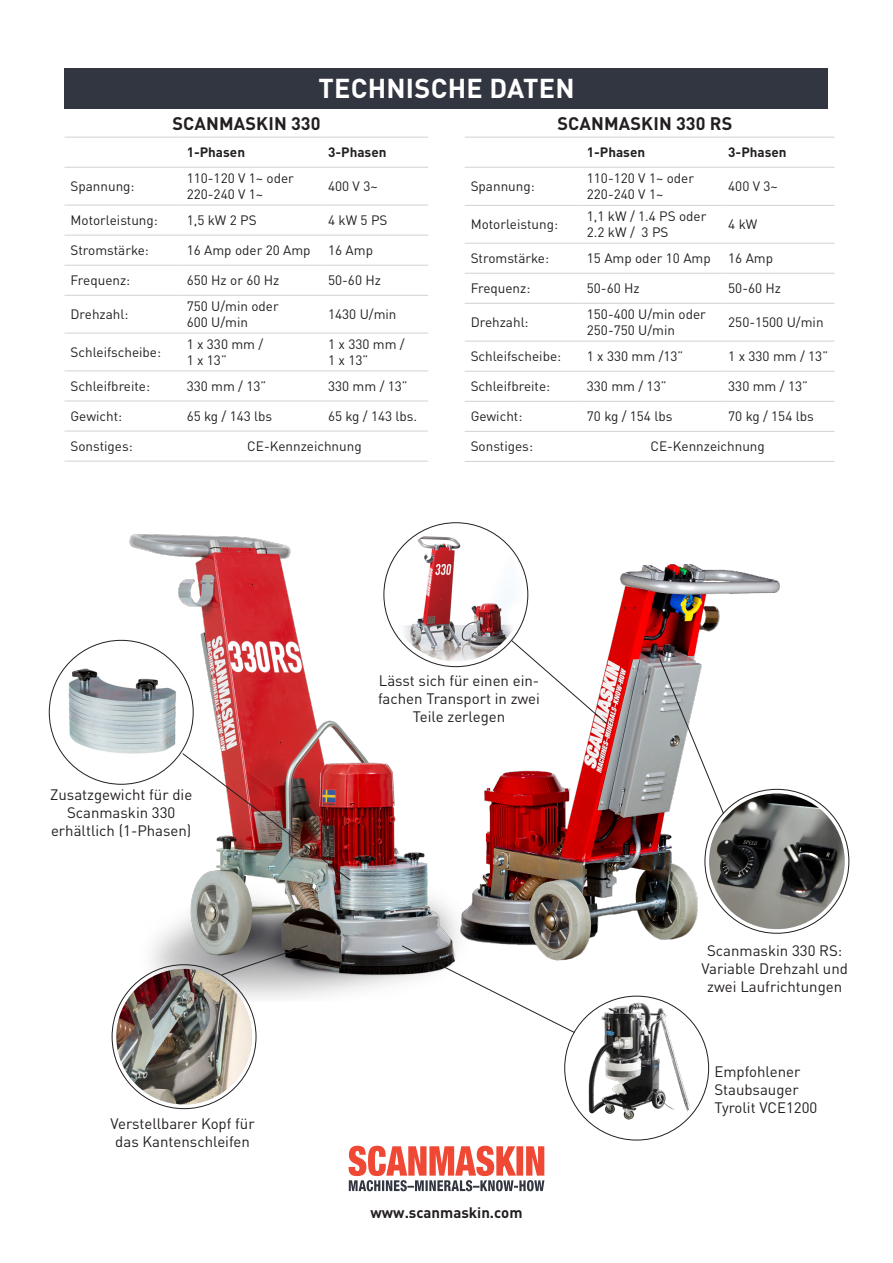
<style>
.page{position:relative;width:893px;height:1263px;background:#fff}
.page>*{position:absolute;margin:0;border:0;box-sizing:border-box;transform-origin:0 0}
.t1{font:700 27px "DIN Pro";letter-spacing:.01em;color:#fff}
.t2{font:700 18px "DIN Pro";letter-spacing:.01em;color:#231f20}
.t3{font:15px/18px "DIN Pro";color:#231f20;text-align:center}
.t4{font:700 15px "DIN Pro";color:#231f20}
.t5{font:13.5px/16.2px "DIN Pro";color:#231f20}
.t6{font:700 13.5px "DIN Pro";color:#231f20}
</style>
<div class="page">
<img style="left:117px;top:522px;width:360px;height:479px">
<div style="left:65px;top:68px;width:763px;height:40px;background:#323640"></div>
<svg style="left:349px;top:1146px;width:195px;height:45px"></svg>
<img style="left:428px;top:564px;width:360px;height:455px">
<svg style="left:659px;top:657px;width:66px;height:158px"></svg>
<img style="left:709px;top:793px;width:136px;height:136px;border-radius:68px">
<svg style="left:221px;top:944px;width:88px;height:32px;background:#7f7e7e"></svg>
<img style="left:394px;top:529px;width:129px;height:132px">
<svg style="left:401px;top:945px;width:174px;height:88px"></svg>
<img style="left:587px;top:1001px;width:116px;height:134px">
<img style="left:116px;top:969px;width:136px;height:135px;border-radius:68px">
<hr style="left:65px;top:137px;width:116px;height:1px;background:#d1d2d4">
<hr style="left:181px;top:137px;width:141px;height:1px;background:#d1d2d4">
<hr style="left:322px;top:137px;width:106px;height:1px;background:#d1d2d4">
<hr style="left:65px;top:167px;width:116px;height:1px;background:#d1d2d4">
<hr style="left:181px;top:167px;width:141px;height:1px;background:#d1d2d4">
<hr style="left:322px;top:167px;width:106px;height:1px;background:#d1d2d4">
<hr style="left:65px;top:205px;width:116px;height:1px;background:#d1d2d4">
<hr style="left:181px;top:205px;width:141px;height:1px;background:#d1d2d4">
<hr style="left:322px;top:205px;width:106px;height:1px;background:#d1d2d4">
<hr style="left:65px;top:235px;width:116px;height:1px;background:#d1d2d4">
<hr style="left:181px;top:235px;width:141px;height:1px;background:#d1d2d4">
<hr style="left:322px;top:235px;width:106px;height:1px;background:#d1d2d4">
<hr style="left:65px;top:265px;width:116px;height:1px;background:#d1d2d4">
<hr style="left:181px;top:265px;width:141px;height:1px;background:#d1d2d4">
<hr style="left:322px;top:265px;width:106px;height:1px;background:#d1d2d4">
<hr style="left:65px;top:295px;width:116px;height:1px;background:#d1d2d4">
<hr style="left:181px;top:295px;width:141px;height:1px;background:#d1d2d4">
<hr style="left:322px;top:295px;width:106px;height:1px;background:#d1d2d4">
<hr style="left:65px;top:333px;width:116px;height:1px;background:#d1d2d4">
<hr style="left:181px;top:333px;width:141px;height:1px;background:#d1d2d4">
<hr style="left:322px;top:333px;width:106px;height:1px;background:#d1d2d4">
<hr style="left:65px;top:370px;width:116px;height:1px;background:#d1d2d4">
<hr style="left:181px;top:370px;width:141px;height:1px;background:#d1d2d4">
<hr style="left:322px;top:370px;width:106px;height:1px;background:#d1d2d4">
<hr style="left:65px;top:401px;width:116px;height:1px;background:#d1d2d4">
<hr style="left:181px;top:401px;width:141px;height:1px;background:#d1d2d4">
<hr style="left:322px;top:401px;width:106px;height:1px;background:#d1d2d4">
<hr style="left:65px;top:431px;width:116px;height:1px;background:#d1d2d4">
<hr style="left:181px;top:431px;width:141px;height:1px;background:#d1d2d4">
<hr style="left:322px;top:431px;width:106px;height:1px;background:#d1d2d4">
<hr style="left:65px;top:461px;width:116px;height:1px;background:#d1d2d4">
<hr style="left:181px;top:461px;width:141px;height:1px;background:#d1d2d4">
<hr style="left:322px;top:461px;width:106px;height:1px;background:#d1d2d4">
<hr style="left:465px;top:137px;width:116px;height:1px;background:#d1d2d4">
<hr style="left:465px;top:167px;width:116px;height:1px;background:#d1d2d4">
<hr style="left:465px;top:205px;width:116px;height:1px;background:#d1d2d4">
<hr style="left:465px;top:243px;width:116px;height:1px;background:#d1d2d4">
<hr style="left:465px;top:273px;width:116px;height:1px;background:#d1d2d4">
<hr style="left:465px;top:303px;width:116px;height:1px;background:#d1d2d4">
<hr style="left:465px;top:341px;width:116px;height:1px;background:#d1d2d4">
<hr style="left:465px;top:371px;width:116px;height:1px;background:#d1d2d4">
<hr style="left:465px;top:401px;width:116px;height:1px;background:#d1d2d4">
<hr style="left:581px;top:137px;width:141px;height:1px;background:#d1d2d4">
<hr style="left:722px;top:137px;width:112px;height:1px;background:#d1d2d4">
<hr style="left:581px;top:167px;width:141px;height:1px;background:#d1d2d4">
<hr style="left:722px;top:167px;width:112px;height:1px;background:#d1d2d4">
<hr style="left:581px;top:205px;width:141px;height:1px;background:#d1d2d4">
<hr style="left:722px;top:205px;width:112px;height:1px;background:#d1d2d4">
<hr style="left:581px;top:243px;width:141px;height:1px;background:#d1d2d4">
<hr style="left:722px;top:243px;width:112px;height:1px;background:#d1d2d4">
<hr style="left:581px;top:273px;width:141px;height:1px;background:#d1d2d4">
<hr style="left:722px;top:273px;width:112px;height:1px;background:#d1d2d4">
<hr style="left:581px;top:303px;width:141px;height:1px;background:#d1d2d4">
<hr style="left:722px;top:303px;width:112px;height:1px;background:#d1d2d4">
<hr style="left:581px;top:341px;width:141px;height:1px;background:#d1d2d4">
<hr style="left:722px;top:341px;width:112px;height:1px;background:#d1d2d4">
<hr style="left:581px;top:371px;width:141px;height:1px;background:#d1d2d4">
<hr style="left:722px;top:371px;width:112px;height:1px;background:#d1d2d4">
<hr style="left:581px;top:401px;width:141px;height:1px;background:#d1d2d4">
<hr style="left:722px;top:401px;width:112px;height:1px;background:#d1d2d4">
<hr style="left:465px;top:431px;width:116px;height:1px;background:#d1d2d4">
<hr style="left:581px;top:431px;width:141px;height:1px;background:#d1d2d4">
<hr style="left:722px;top:431px;width:112px;height:1px;background:#d1d2d4">
<hr style="left:465px;top:461px;width:116px;height:1px;background:#d1d2d4">
<hr style="left:581px;top:461px;width:141px;height:1px;background:#d1d2d4">
<hr style="left:722px;top:461px;width:112px;height:1px;background:#d1d2d4">
<img style="left:182px;top:752px;width:169px;height:129px">
<div style="left:53px;top:644px;width:136px;height:136px;background:#fff;border-radius:50%"></div>
<img style="left:55px;top:660px;width:131px;height:98px">
<svg style="left:511px;top:639px;width:97px;height:86px"></svg>
<p class="t1" style="left:318px;top:70px;width:258px">TECHNISCHE DATEN</p>
<p class="t2" style="left:172px;top:111px;width:150px">SCANMASKIN 330</p>
<p class="t2" style="left:557px;top:111px;width:176px">SCANMASKIN 330 RS</p>
<p class="t6" style="left:187px;top:143px;width:60px">1-Phasen</p>
<p class="t6" style="left:328px;top:143px;width:60px">3-Phasen</p>
<p class="t5" style="left:71px;top:177px;width:66px">Spannung:</p>
<p class="t5" style="left:187px;top:169px;width:109px">110-120 V 1~ oder<br>220-240 V 1~</p>
<p class="t5" style="left:328px;top:177px;width:51px">400 V 3~</p>
<p class="t5" style="left:71px;top:211px;width:89px">Motorleistung:</p>
<p class="t5" style="left:187px;top:211px;width:71px">1,5 kW 2 PS</p>
<p class="t5" style="left:328px;top:211px;width:61px">4 kW 5 PS</p>
<p class="t5" style="left:71px;top:241px;width:80px">Stromstärke:</p>
<p class="t5" style="left:187px;top:241px;width:125px">16 Amp oder 20 Amp</p>
<p class="t5" style="left:328px;top:241px;width:46px">16 Amp</p>
<p class="t5" style="left:71px;top:271px;width:61px">Frequenz:</p>
<p class="t5" style="left:187px;top:271px;width:94px">650 Hz or 60 Hz</p>
<p class="t5" style="left:328px;top:271px;width:54px">50-60 Hz</p>
<p class="t5" style="left:71px;top:305px;width:59px">Drehzahl:</p>
<p class="t5" style="left:187px;top:297px;width:94px">750 U/min oder</p>
<p class="t5" style="left:187px;top:313px;width:63px">600 U/min</p>
<p class="t5" style="left:328px;top:305px;width:70px">1430 U/min</p>
<p class="t5" style="left:71px;top:342px;width:92px">Schleifscheibe:</p>
<p class="t5" style="left:187px;top:334px;width:78px">1 x 330 mm /</p>
<p class="t5" style="left:187px;top:351px;width:42px">1 x 13”</p>
<p class="t5" style="left:328px;top:334px;width:78px">1 x 330 mm /</p>
<p class="t5" style="left:328px;top:351px;width:42px">1 x 13”</p>
<p class="t5" style="left:71px;top:376px;width:81px">Schleifbreite:</p>
<p class="t5" style="left:187px;top:376px;width:81px">330 mm / 13”</p>
<p class="t5" style="left:328px;top:376px;width:81px">330 mm / 13”</p>
<p class="t5" style="left:71px;top:406px;width:53px">Gewicht:</p>
<p class="t5" style="left:187px;top:406px;width:87px">65 kg / 143 lbs</p>
<p class="t5" style="left:328px;top:406px;width:91px">65 kg / 143 lbs.</p>
<p class="t5" style="left:71px;top:437px;width:64px">Sonstiges:</p>
<p class="t5" style="left:247px;top:437px;width:116px">CE-Kennzeichnung</p>
<p class="t6" style="left:587px;top:143px;width:60px">1-Phasen</p>
<p class="t6" style="left:728px;top:143px;width:60px">3-Phasen</p>
<p class="t5" style="left:471px;top:177px;width:66px">Spannung:</p>
<p class="t5" style="left:587px;top:168px;width:109px">110-120 V 1~ oder<br>220-240 V 1~</p>
<p class="t5" style="left:728px;top:177px;width:51px">400 V 3~</p>
<p class="t5" style="left:471px;top:215px;width:89px">Motorleistung:</p>
<p class="t5" style="left:587px;top:207px;width:121px">1,1 kW / 1.4 PS oder<br>2.2 kW / 3 PS</p>
<p class="t5" style="left:728px;top:215px;width:31px">4 kW</p>
<p class="t5" style="left:471px;top:249px;width:80px">Stromstärke:</p>
<p class="t5" style="left:587px;top:249px;width:125px">15 Amp oder 10 Amp</p>
<p class="t5" style="left:728px;top:249px;width:46px">16 Amp</p>
<p class="t5" style="left:471px;top:279px;width:61px">Frequenz:</p>
<p class="t5" style="left:587px;top:279px;width:54px">50-60 Hz</p>
<p class="t5" style="left:728px;top:279px;width:54px">50-60 Hz</p>
<p class="t5" style="left:471px;top:313px;width:59px">Drehzahl:</p>
<p class="t5" style="left:587px;top:305px;width:120px">150-400 U/min oder</p>
<p class="t5" style="left:587px;top:321px;width:90px">250-750 U/min</p>
<p class="t5" style="left:728px;top:313px;width:97px">250-1500 U/min</p>
<p class="t5" style="left:471px;top:347px;width:92px">Schleifscheibe:</p>
<p class="t5" style="left:587px;top:347px;width:98px">1 x 330 mm /13”</p>
<p class="t5" style="left:728px;top:347px;width:101px">1 x 330 mm / 13”</p>
<p class="t5" style="left:471px;top:377px;width:81px">Schleifbreite:</p>
<p class="t5" style="left:587px;top:377px;width:81px">330 mm / 13”</p>
<p class="t5" style="left:728px;top:377px;width:81px">330 mm / 13”</p>
<p class="t5" style="left:471px;top:407px;width:53px">Gewicht:</p>
<p class="t5" style="left:587px;top:407px;width:87px">70 kg / 154 lbs</p>
<p class="t5" style="left:728px;top:407px;width:87px">70 kg / 154 lbs</p>
<p class="t5" style="left:471px;top:437px;width:64px">Sonstiges:</p>
<p class="t5" style="left:650px;top:437px;width:116px">CE-Kennzeichnung</p>
<p class="t3" style="left:50px;top:784px;width:144px">Zusatzgewicht für die<br>Scanmaskin 330 erhältlich (1-Phasen)</p>
<p class="t3" style="left:111px;top:1113px;width:146px">Verstellbarer Kopf für das Kantenschleifen</p>
<p class="t3" style="left:378px;top:670px;width:163px">Lässt sich für einen ein&shy;fachen Transport in zwei<br>Teile zerlegen</p>
<p class="t4" style="left:370px;top:1203px;width:153px">www.scanmaskin.com</p>
<p class="t3" style="left:702px;top:940px;width:148px">Scanmaskin 330 RS:<br>Variable Drehzahl und zwei Laufrichtungen</p>
<p class="t3" style="left:714px;top:1061px;width:104px;text-align:left">Empfohlener<br>Staubsauger<br>Tyrolit VCE1200</p>
</div>
